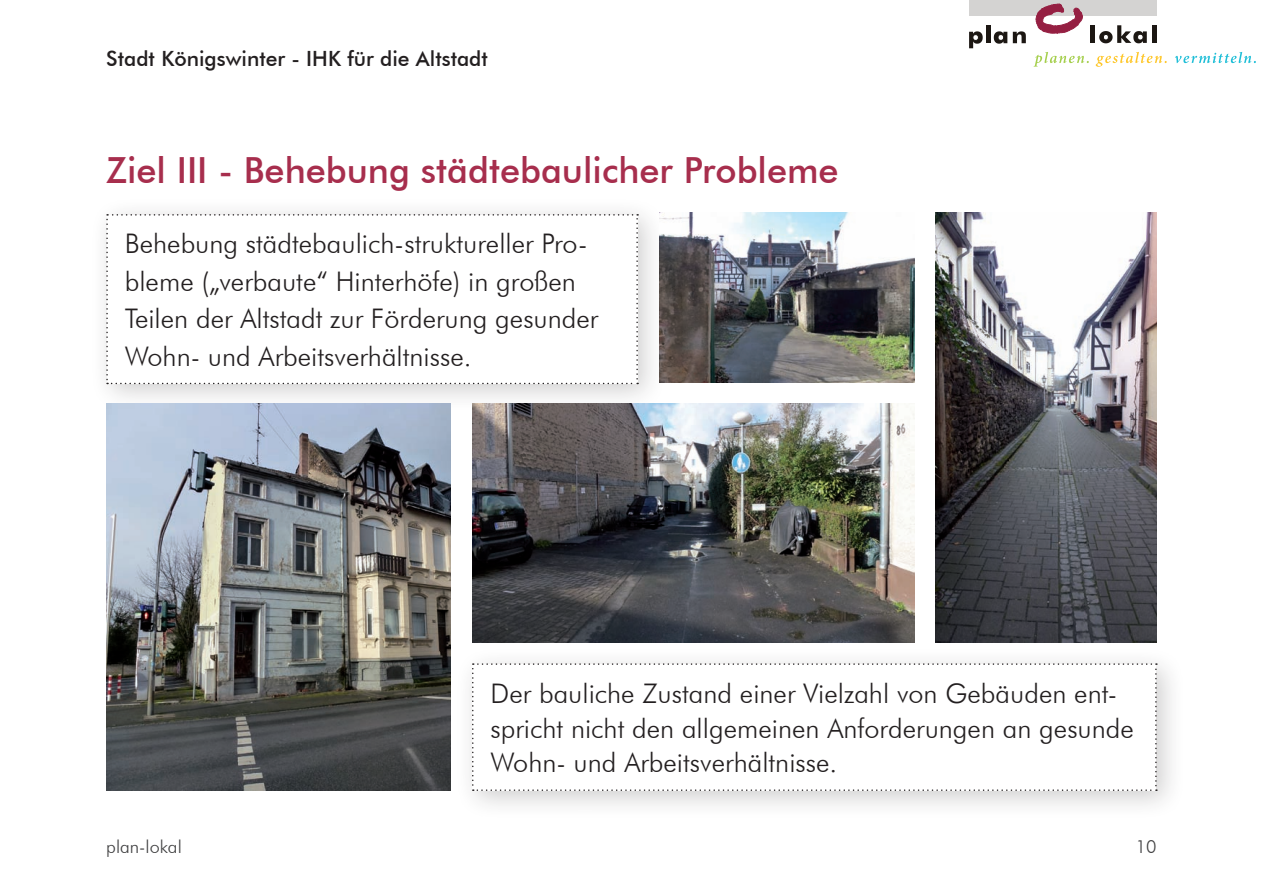
<style>
.page{position:relative;width:1263px;height:893px;background:#fff}
.page>*{position:absolute;margin:0;border:0;box-sizing:border-box;transform-origin:0 0}
.t1{font:500 36px "Futura BT";color:#a72e4d}
.t2{font:300 27px/37.5px "Futura BT";color:#231f20}
.t3{font:500 21px "Futura BT";color:#231f20}
.t4{font:300 18px "Futura BT";color:#3e3e3f}
</style>
<div class="page">
<div style="left:969px;top:0;width:188px;height:16px;background:#d4d3d2"></div>
<hr style="left:986px;top:26px;width:4px;height:17px;background:#1c1713">
<svg style="left:1013px;top:31px;width:13px;height:12px"></svg>
<svg style="left:969px;top:31px;width:14px;height:17px"></svg>
<svg style="left:994px;top:31px;width:13px;height:13px"></svg>
<svg style="left:1035px;top:3px;width:48px;height:31px"></svg>
<hr style="left:1091px;top:25px;width:4px;height:18px;background:#1c1713">
<hr style="left:1153px;top:25px;width:4px;height:18px;background:#1c1713">
<svg style="left:1099px;top:25px;width:48px;height:18px"></svg>
<svg style="left:1175px;top:52px;width:81px;height:11px"></svg>
<svg style="left:1096px;top:52px;width:71px;height:15px"></svg>
<svg style="left:1033px;top:52px;width:56px;height:15px"></svg>
<div style="left:453px;top:644px;width:731px;height:175px;background:#231f20;opacity:.22"></div>
<svg style="left:472px;top:663px;width:685px;height:128px"></svg>
<div style="left:87px;top:195px;width:579px;height:217px;background:#231f20;opacity:.22"></div>
<svg style="left:106px;top:214px;width:532px;height:170px"></svg>
<img style="left:106px;top:404px;width:345px;height:387px">
<img style="left:472px;top:404px;width:442px;height:238px">
<img style="left:935px;top:213px;width:222px;height:429px">
<img style="left:659px;top:213px;width:255px;height:170px">
<p class="t3" style="left:106px;top:45px;width:383px">Stadt Königswinter - IHK für die Altstadt</p>
<h1 class="t1" style="left:106px;top:149px;width:734px">Ziel III - Behebung städtebaulicher Probleme</h1>
<p class="t2" style="left:125px;top:225px;width:475px">Behebung städtebaulich-struktureller Pro&shy;bleme („verbaute“ Hinterhöfe) in großen Teilen der Altstadt zur Förderung gesunder Wohn- und Arbeitsverhältnisse.</p>
<p class="t2" style="left:490px;top:676px;width:645px;line-height:34.5px">Der bauliche Zustand einer Vielzahl von Gebäuden ent&shy;spricht nicht den allgemeinen Anforderungen an gesunde<br>Wohn- und Arbeitsverhältnisse.</p>
<p class="t4" style="left:106px;top:835px;width:77px">plan-lokal</p>
<p class="t4" style="left:1136px;top:835px;width:22px">10</p>
</div>
